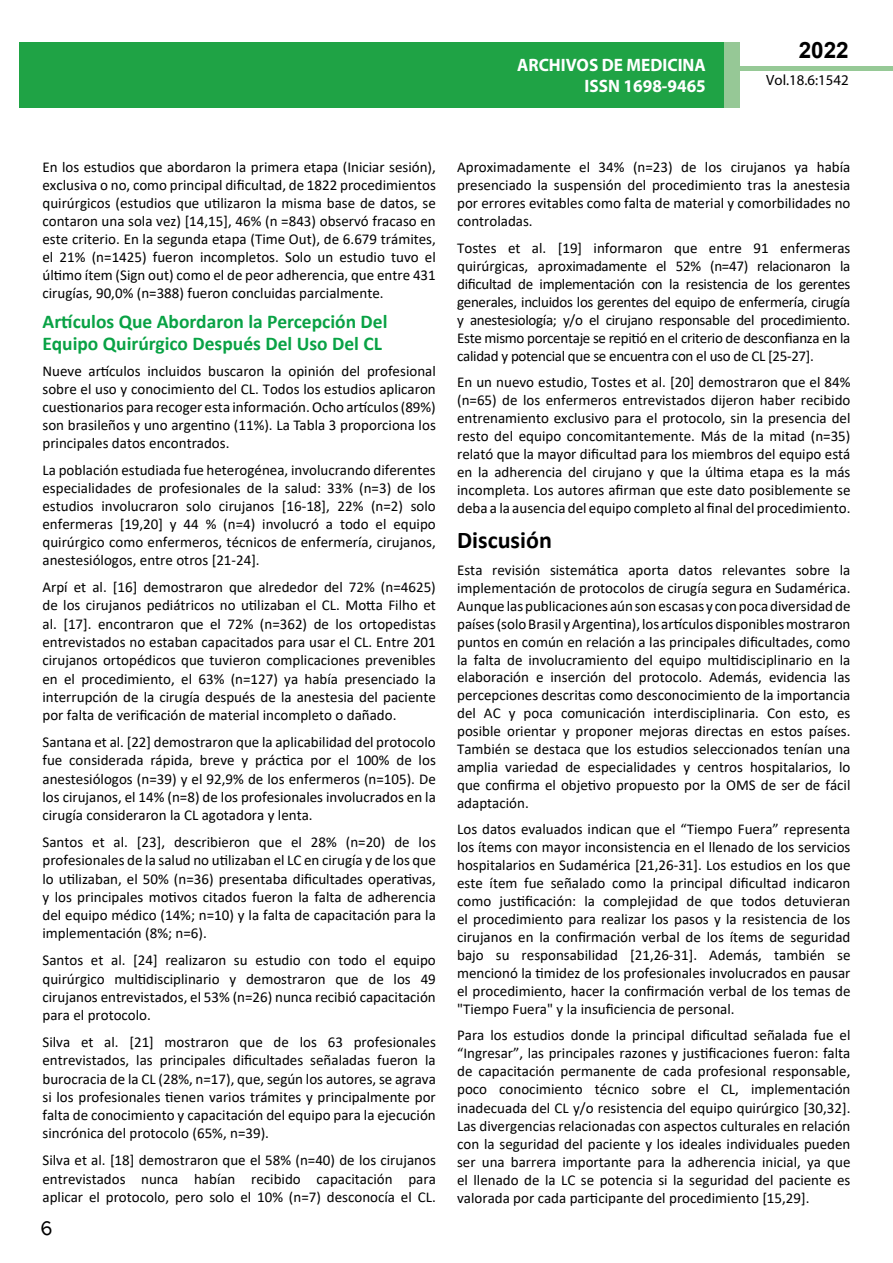
<style>
.page{position:relative;width:893px;height:1263px;background:#fff}
.page>*{position:absolute;margin:0;border:0;box-sizing:border-box;transform-origin:0 0}
.t1{font:25.5px "Tunga";color:#000}
.t2{font:700 24px "Calibri";color:#000}
.t3{font:700 22.5px "Arial";color:#000}
.t4{font:700 19.5px/21.5px "Calibri";color:#09a245}
.t5{font:700 18px/21.6px "Myriad Pro";color:#fff;text-align:right;scale:.96 1}
.t6{font:15px/18px "Calibri";color:#000;text-align:justify}
.t7{font:14.85px "Myriad Pro";color:#000}
</style>
<div class="page">
<div style="left:722px;top:66px;width:171px;height:5px;background:#96c996"></div>
<div style="left:19px;top:42px;width:706px;height:66px;background:#1fa345"></div>
<div style="left:725px;top:42px;width:15px;height:66px;background:#96c896"></div>
<p class="t5" style="left:517px;top:53px;width:198px">ARCHIVOS DE MEDICINA<br>ISSN 1698-9465</p>
<h3 class="t3" style="left:799px;top:35px;width:52px">2022</h3>
<p class="t7" style="left:766px;top:71px;width:84px">Vol.18.6:1542</p>
<p class="t6" style="left:43px;top:158px;width:395px">En los estudios que abordaron la primera etapa (Iniciar sesión), exclusiva o no, como principal dificultad, de 1822 procedimientos quirúrgicos (estudios que utilizaron la misma base de datos, se contaron una sola vez) [14,15], 46% (n =843) observó fracaso en este criterio. En la segunda etapa (Time Out), de 6.679 trámites, el 21% (n=1425) fueron incompletos. Solo un estudio tuvo el último ítem (Sign out) como el de peor adherencia, que entre 431 cirugías, 90,0% (n=388) fueron concluidas parcialmente.</p>
<h3 class="t4" style="left:43px;top:311px;width:346px">Artículos Que Abordaron la Percepción Del<br>Equipo Quirúrgico Después Del Uso Del CL</h3>
<p class="t6" style="left:43px;top:362px;width:395px">Nueve artículos incluidos buscaron la opinión del profesional sobre el uso y conocimiento del CL. Todos los estudios aplicaron cuestionarios para recoger esta información. Ocho artículos (89%) son brasileños y uno argentino (11%). La Tabla 3 proporciona los principales datos encontrados.</p>
<p class="t6" style="left:43px;top:460px;width:395px">La población estudiada fue heterogénea, involucrando diferentes especialidades de profesionales de la salud: 33% (n=3) de los estudios involucraron solo cirujanos [16-18], 22% (n=2) solo enfermeras [19,20] y 44 % (n=4) involucró a todo el equipo quirúrgico como enfermeros, técnicos de enfermería, cirujanos, anestesiólogos, entre otros [21-24].</p>
<p class="t6" style="left:43px;top:577px;width:395px">Arpí et al. [16] demostraron que alrededor del 72% (n=4625) de los cirujanos pediátricos no utilizaban el CL. Motta Filho et al. [17]. encontraron que el 72% (n=362) de los ortopedistas entrevistados no estaban capacitados para usar el CL. Entre 201 cirujanos ortopédicos que tuvieron complicaciones prevenibles en el procedimiento, el 63% (n=127) ya había presenciado la interrupción de la cirugía después de la anestesia del paciente por falta de verificación de material incompleto o dañado.</p>
<p class="t6" style="left:43px;top:732px;width:395px">Santana et al. [22] demostraron que la aplicabilidad del protocolo fue considerada rápida, breve y práctica por el 100% de los anestesiólogos (n=39) y el 92,9% de los enfermeros (n=105). De los cirujanos, el 14% (n=8) de los profesionales involucrados en la cirugía consideraron la CL agotadora y lenta.</p>
<p class="t6" style="left:43px;top:832px;width:395px">Santos et al. [23], describieron que el 28% (n=20) de los profesionales de la salud no utilizaban el LC en cirugía y de los que lo utilizaban, el 50% (n=36) presentaba dificultades operativas, y los principales motivos citados fueron la falta de adherencia del equipo médico (14%; n=10) y la falta de capacitación para la implementación (8%; n=6).</p>
<p class="t6" style="left:43px;top:951px;width:395px">Santos et al. [24] realizaron su estudio con todo el equipo quirúrgico multidisciplinario y demostraron que de los 49 cirujanos entrevistados, el 53% (n=26) nunca recibió capacitación para el protocolo.</p>
<p class="t6" style="left:43px;top:1032px;width:395px">Silva et al. [21] mostraron que de los 63 profesionales entrevistados, las principales dificultades señaladas fueron la burocracia de la CL (28%, n=17), que, según los autores, se agrava si los profesionales tienen varios trámites y principalmente por falta de conocimiento y capacitación del equipo para la ejecución sincrónica del protocolo (65%, n=39).</p>
<p class="t6" style="left:43px;top:1151px;width:395px">Silva et al. [18] demostraron que el 58% (n=40) de los cirujanos entrevistados nunca habían recibido capacitación para aplicar el protocolo, pero solo el 10% (n=7) desconocía el CL.</p>
<h1 class="t1" style="left:40px;top:1211px;width:14px">6</h1>
<p class="t6" style="left:457px;top:158px;width:395px">Aproximadamente el 34% (n=23) de los cirujanos ya había presenciado la suspensión del procedimiento tras la anestesia por errores evitables como falta de material y comorbilidades no controladas.</p>
<p class="t6" style="left:457px;top:239px;width:395px">Tostes et al. [19] informaron que entre 91 enfermeras quirúrgicas, aproximadamente el 52% (n=47) relacionaron la dificultad de implementación con la resistencia de los gerentes generales, incluidos los gerentes del equipo de enfermería, cirugía y anestesiología; y/o el cirujano responsable del procedimiento.<br>Este mismo porcentaje se repitió en el criterio de desconfianza en la calidad y potencial que se encuentra con el uso de CL [25-27].</p>
<p class="t6" style="left:457px;top:373px;width:395px">En un nuevo estudio, Tostes et al. [20] demostraron que el 84% (n=65) de los enfermeros entrevistados dijeron haber recibido entrenamiento exclusivo para el protocolo, sin la presencia del resto del equipo concomitantemente. Más de la mitad (n=35) relató que la mayor dificultad para los miembros del equipo está en la adherencia del cirujano y que la última etapa es la más incompleta. Los autores afirman que este dato posiblemente se deba a la ausencia del equipo completo al final del procedimiento.</p>
<h2 class="t2" style="left:457px;top:523px;width:96px">Discusión</h2>
<p class="t6" style="left:457px;top:561px;width:395px">Esta revisión sistemática aporta datos relevantes sobre la implementación de protocolos de cirugía segura en Sudamérica.<br>Aunque las publicaciones aún son escasas y con poca diversidad de países (solo Brasil y Argentina), los artículos disponibles mostraron puntos en común en relación a las principales dificultades, como la falta de involucramiento del equipo multidisciplinario en la elaboración e inserción del protocolo. Además, evidencia las percepciones descritas como desconocimiento de la importancia del AC y poca comunicación interdisciplinaria. Con esto, es posible orientar y proponer mejoras directas en estos países.<br>También se destaca que los estudios seleccionados tenían una amplia variedad de especialidades y centros hospitalarios, lo que confirma el objetivo propuesto por la OMS de ser de fácil adaptación.</p>
<p class="t6" style="left:457px;top:820px;width:395px">Los datos evaluados indican que el “Tiempo Fuera” representa los ítems con mayor inconsistencia en el llenado de los servicios hospitalarios en Sudamérica [21,26-31]. Los estudios en los que este ítem fue señalado como la principal dificultad indicaron como justificación: la complejidad de que todos detuvieran el procedimiento para realizar los pasos y la resistencia de los cirujanos en la confirmación verbal de los ítems de seguridad bajo su responsabilidad [21,26-31]. Además, también se mencionó la timidez de los profesionales involucrados en pausar el procedimiento, hacer la confirmación verbal de los temas de "Tiempo Fuera" y la insuficiencia de personal.</p>
<p class="t6" style="left:457px;top:1026px;width:395px">Para los estudios donde la principal dificultad señalada fue el “Ingresar”, las principales razones y justificaciones fueron: falta de capacitación permanente de cada profesional responsable, poco conocimiento técnico sobre el CL, implementación inadecuada del CL y/o resistencia del equipo quirúrgico [30,32].<br>Las divergencias relacionadas con aspectos culturales en relación con la seguridad del paciente y los ideales individuales pueden ser una barrera importante para la adherencia inicial, ya que el llenado de la LC se potencia si la seguridad del paciente es valorada por cada participante del procedimiento [15,29].</p>
</div>
